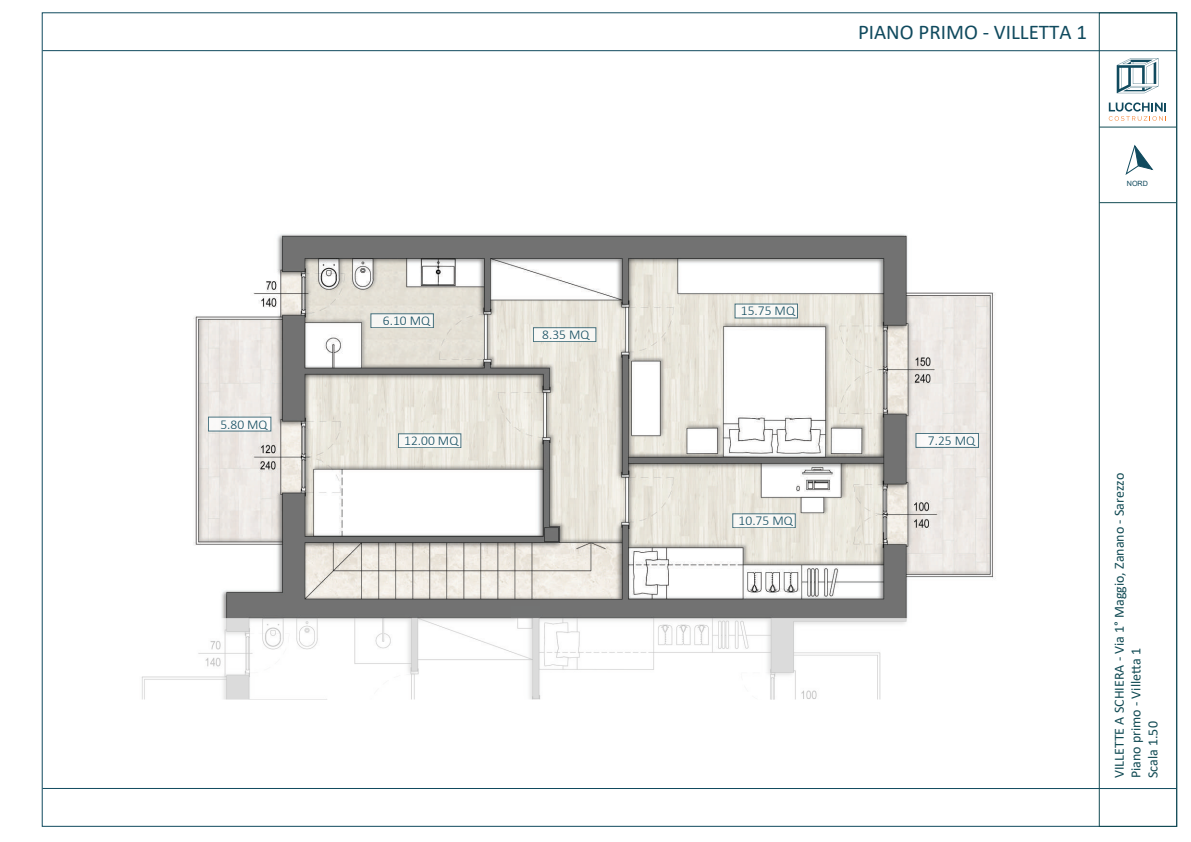
<style>
.page{position:relative;width:1191px;height:842px;background:#fff}
.page>*{position:absolute;margin:0;border:0;box-sizing:border-box;transform-origin:0 0}
.t1{font:21px "Calibri";color:#104a5e}
.t2{font:14px/16.8px "Calibri";color:#124b54}
.t3{font:300 13.5px "Calibri";color:#104a5e}
.t4{font:7.2px "Arial";color:#104a5e}
</style>
<div class="page">
<img style="left:44px;top:51px;width:1054px;height:567px">
<svg style="left:141px;top:618px;width:766px;height:82px"></svg>
<div style="left:208px;top:417px;width:63px;height:14px;background:#faf9f8"></div>
<div style="left:371px;top:314px;width:62px;height:14px;background:#f8f7f4"></div>
<div style="left:398px;top:434px;width:63px;height:14px;background:#f9f8f6"></div>
<div style="left:533px;top:328px;width:63px;height:14px;background:#f9f8f5"></div>
<div style="left:735px;top:304px;width:62px;height:14px;background:#f9f8f5"></div>
<div style="left:733px;top:514px;width:62px;height:14px;background:#f9f8f5"></div>
<div style="left:916px;top:433px;width:62px;height:14px;background:#faf9f8"></div>
<hr style="left:43px;top:50px;width:1133px;height:1px;background:#104a5e">
<hr style="left:43px;top:788px;width:1133px;height:1px;background:#104a5e">
<div style="left:1098px;top:12px;width:79px;height:815px;border:1px solid #124b54"></div>
<hr style="left:1099px;top:127px;width:77px;height:1px;background:#124b54">
<svg style="left:1108px;top:103px;width:58px;height:18px"></svg>
<svg style="left:1116px;top:58px;width:42px;height:35px"></svg>
<svg style="left:1125px;top:145px;width:28px;height:30px"></svg>
<hr style="left:1099px;top:202px;width:77px;height:1px;background:#124b54">
<div style="left:511px;top:606px;width:29px;height:11px;background:#727373"></div>
<p class="t3" style="left:220px;top:416px;width:49px">5.80 MQ</p>
<p class="t3" style="left:383px;top:312px;width:49px">6.10 MQ</p>
<p class="t3" style="left:404px;top:432px;width:56px">12.00 MQ</p>
<p class="t3" style="left:542px;top:326px;width:49px">8.35 MQ</p>
<p class="t3" style="left:741px;top:303px;width:56px">15.75 MQ</p>
<p class="t3" style="left:738px;top:512px;width:56px">10.75 MQ</p>
<h1 class="t1" style="left:858px;top:17px;width:230px">PIANO PRIMO - VILLETTA 1</h1>
<p class="t4" style="left:1126px;top:179px;width:23px">NORD</p>
<p class="t3" style="left:928px;top:432px;width:49px">7.25 MQ</p>
<p class="t2" style="left:1110px;top:778px;width:307px;rotate:-90deg">VILLETTE A SCHIERA - Via 1° Maggio, Zanano - Sarezzo<br>Piano primo - Ville a 1<br>Scala 1.50</p>
</div>
